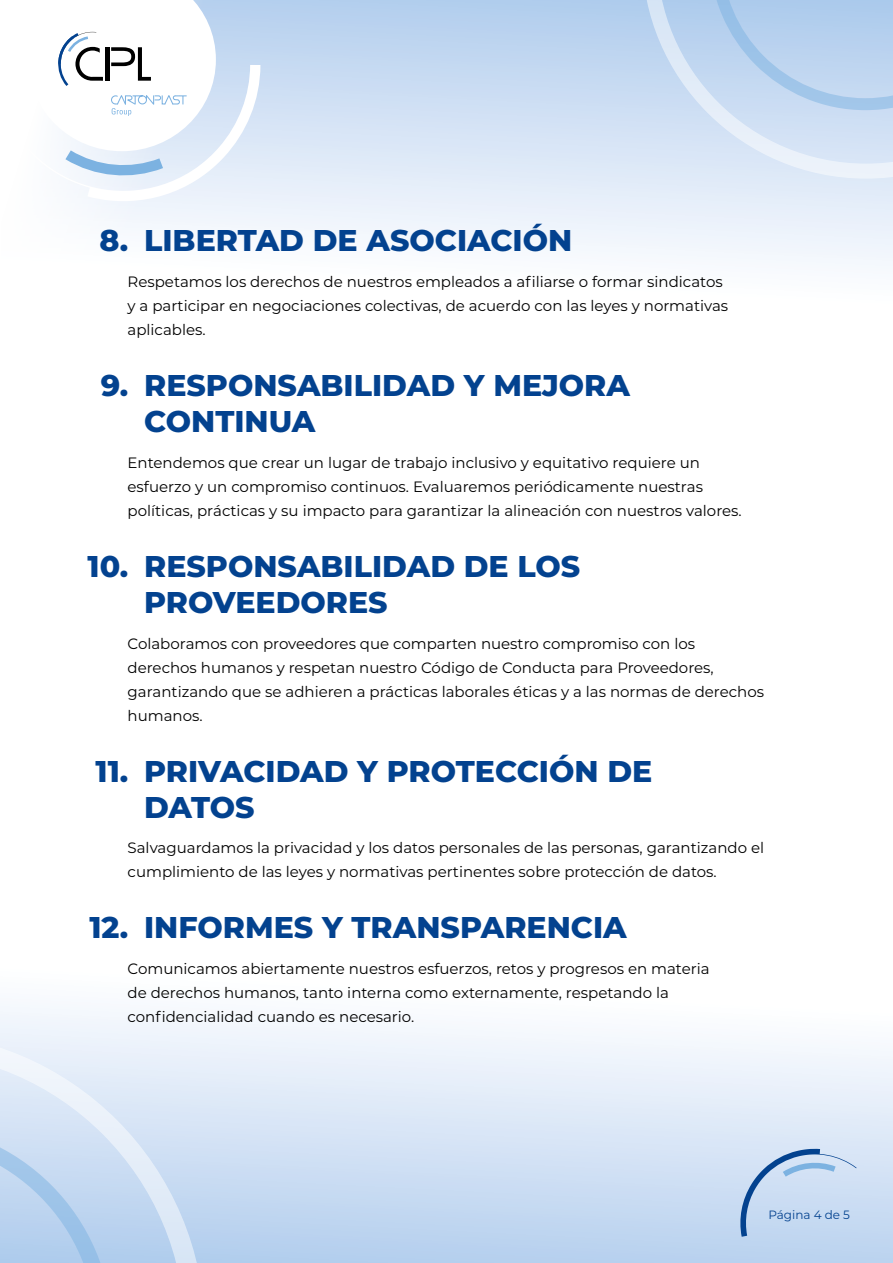
<style>
.page{position:relative;width:893px;height:1263px;background:#fff}
.page>*{position:absolute;margin:0;border:0;box-sizing:border-box;transform-origin:0 0}
.t1{font:800 30px/36px "Montserrat";color:#03428f}
.t2{font:15px/24px "Montserrat";color:#000}
.t3{font:12px "Montserrat";color:#03428f}
</style>
<div class="page">
<div style="left:2px;top:0;width:891px;height:395px;background:linear-gradient(to bottom,#b8d1ef,#fff)"></div>
<svg style="left:642px;top:0;width:251px;height:179px;background:#c6daf1"></svg>
<div style="left:0;top:876px;width:893px;height:387px;background:linear-gradient(to bottom,#fff,#bdd4f0)"></div>
<svg style="left:0;top:1032px;width:205px;height:231px;background:#d0e0f4"></svg>
<svg style="left:738px;top:1149px;width:119px;height:88px;background:#bbd1eb"></svg>
<svg style="left:2px;top:0;width:310px;height:395px"></svg>
<svg style="left:28px;top:0;width:232px;height:201px"></svg>
<h1 class="t1" style="left:99px;top:221px;width:474px">8. LIBERTAD DE ASOCIACIÓN</h1>
<p class="t2" style="left:128px;top:269px;width:602px">Respetamos los derechos de nuestros empleados a afiliarse o formar sindicatos y a participar en negociaciones colectivas, de acuerdo con las leyes y normativas aplicables.</p>
<h1 class="t1" style="left:144px;top:366px;width:487px;text-indent:-43px">9. RESPONSABILIDAD Y MEJORA<br>CONTINUA</h1>
<p class="t2" style="left:128px;top:450px;width:616px">Entendemos que crear un lugar de trabajo inclusivo y equitativo requiere un esfuerzo y un compromiso continuos. Evaluaremos periódicamente nuestras políticas, prácticas y su impacto para garantizar la alineación con nuestros valores.</p>
<h1 class="t1" style="left:144px;top:547px;width:438px;text-indent:-57px">10. RESPONSABILIDAD DE LOS<br>PROVEEDORES</h1>
<p class="t2" style="left:128px;top:631px;width:638px">Colaboramos con proveedores que comparten nuestro compromiso con los derechos humanos y respetan nuestro Código de Conducta para Proveedores, garantizando que se adhieren a prácticas laborales éticas y a las normas de derechos humanos.</p>
<h1 class="t1" style="left:144px;top:751px;width:510px;text-indent:-49px">11. PRIVACIDAD Y PROTECCIÓN DE<br>DATOS</h1>
<p class="t2" style="left:128px;top:835px;width:638px">Salvaguardamos la privacidad y los datos personales de las personas, garantizando el cumplimiento de las leyes y normativas pertinentes sobre protección de datos.</p>
<h1 class="t1" style="left:89px;top:908px;width:539px">12. INFORMES Y TRANSPARENCIA</h1>
<p class="t2" style="left:128px;top:956px;width:583px">Comunicamos abiertamente nuestros esfuerzos, retos y progresos en materia de derechos humanos, tanto interna como externamente, respetando la confidencialidad cuando es necesario.</p>
<p class="t3" style="left:768px;top:1207px;width:83px">Página 4 de 5</p>
</div>
